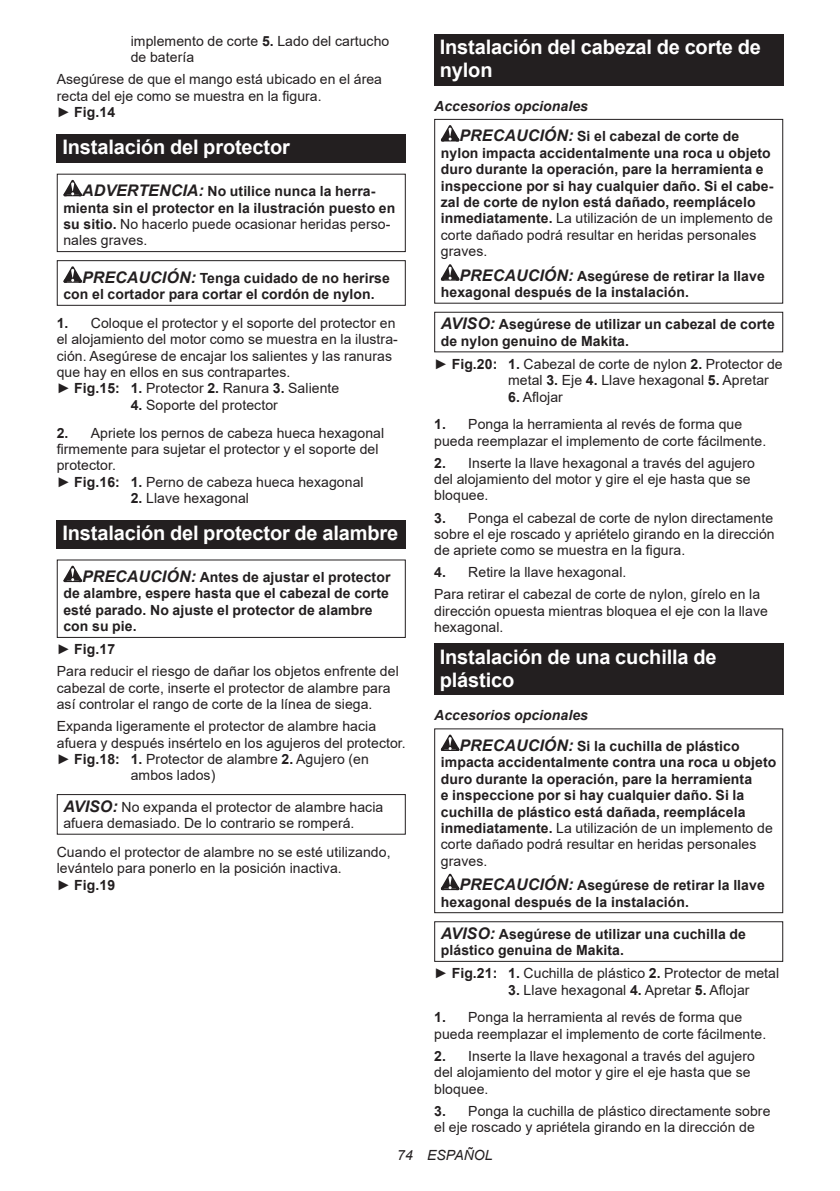
<style>
.page{position:relative;width:840px;height:1191px;background:#fff}
.page>*{position:absolute;margin:0;border:0;box-sizing:border-box;transform-origin:0 0}
.t1{font:700 20px/23.4px "Arial";letter-spacing:-.01em;color:#fff}
.t2{font:14px/16.4px "Arial";letter-spacing:.005em;color:#231f20}
.t3{font:700 14px/16.4px "Arial";letter-spacing:.005em;color:#231f20}
.t4{font:italic 700 14px/30.6px "Arial";letter-spacing:.005em;color:#231f20}
.t5{font:italic 14px "Arial";letter-spacing:.005em;color:#231f20}
.s1{font-weight:700}
.s2{font-style:italic;font-size:16px}
.s3{font-weight:400}
.s4{font-weight:700;font-style:italic;font-size:16px}
.s5{font-size:16px}
.s6{font-style:normal}
.s7{font-style:italic}
</style>
<div class="page">
<div style="left:57px;top:134px;width:348px;height:29px;background:#231f20"></div>
<svg style="left:63px;top:180px;width:19px;height:16px"></svg>
<div style="left:57px;top:174px;width:348px;height:78px;border:1px solid #231f20"></div>
<svg style="left:63px;top:266px;width:19px;height:17px"></svg>
<div style="left:57px;top:260px;width:348px;height:46px;border:1px solid #231f20"></div>
<div style="left:57px;top:520px;width:348px;height:28px;background:#231f20"></div>
<svg style="left:63px;top:565px;width:19px;height:17px"></svg>
<div style="left:57px;top:559px;width:348px;height:79px;border:1px solid #231f20"></div>
<div style="left:57px;top:794px;width:348px;height:40px;border:1px solid #231f20"></div>
<div style="left:434px;top:34px;width:348px;height:52px;background:#231f20"></div>
<svg style="left:440px;top:125px;width:19px;height:16px"></svg>
<svg style="left:440px;top:264px;width:19px;height:17px"></svg>
<div style="left:434px;top:119px;width:348px;height:185px;border:1px solid #231f20"></div>
<div style="left:434px;top:312px;width:348px;height:40px;border:1px solid #231f20"></div>
<div style="left:434px;top:643px;width:348px;height:52px;background:#231f20"></div>
<svg style="left:440px;top:734px;width:19px;height:17px"></svg>
<svg style="left:440px;top:873px;width:19px;height:17px"></svg>
<div style="left:434px;top:728px;width:348px;height:185px;border:1px solid #231f20"></div>
<div style="left:434px;top:921px;width:348px;height:41px;border:1px solid #231f20"></div>
<p class="t2" style="left:131px;top:33px;width:260px">implemento de corte <span class="s1">5.</span> Lado del cartucho de batería</p>
<p class="t2" style="left:57px;top:71px;width:326px">Asegúrese de que el mango está ubicado en el área recta del eje como se muestra en la figura.<br>► <span class="s1">Fig.14</span></p>
<h1 class="t1" style="left:62px;top:136px;width:229px">Instalación del protector</h1>
<p class="t3" style="left:63px;top:183px;width:333px;text-indent:19px"><span class="s2">ADVERTENCIA:</span> No utilice nunca la herra&shy;mienta sin el protector en la ilustración puesto en su sitio. <span class="s3">No hacerlo puede ocasionar heridas perso&shy;nales graves.</span></p>
<p class="t3" style="left:63px;top:270px;width:328px;text-indent:19px"><span class="s2">PRECAUCIÓN:</span> Tenga cuidado de no herirse con el cortador para cortar el cordón de nylon.</p>
<p class="t2" style="left:57px;top:315px;width:342px"><span class="s1">1.</span> Coloque el protector y el soporte del protector en el alojamiento del motor como se muestra en la ilustra&shy;ción. Asegúrese de encajar los salientes y las ranuras que hay en ellos en sus contrapartes.<br>► <span class="s1">Fig.15: 1.</span> Protector <span class="s1">2.</span> Ranura <span class="s1">3.</span> Saliente</p>
<p class="t2" style="left:131px;top:396px;width:149px"><span class="s1">4.</span> Soporte del protector</p>
<p class="t2" style="left:57px;top:424px;width:329px"><span class="s1">2.</span> Apriete los pernos de cabeza hueca hexagonal firmemente para sujetar el protector y el soporte del protector.<br>► <span class="s1">Fig.16: 1.</span> Perno de cabeza hueca hexagonal</p>
<p class="t2" style="left:131px;top:490px;width:120px"><span class="s1">2.</span> Llave hexagonal</p>
<h1 class="t1" style="left:62px;top:521px;width:337px">Instalación del protector de alambre</h1>
<p class="t3" style="left:63px;top:569px;width:328px;text-indent:19px"><span class="s2">PRECAUCIÓN:</span> Antes de ajustar el protector de alambre, espere hasta que el cabezal de corte esté parado. No ajuste el protector de alambre con su pie.</p>
<p class="t2" style="left:57px;top:638px;width:343px;line-height:22px">► <span class="s1">Fig.17<br></span>Para reducir el riesgo de dañar los objetos enfrente del</p>
<p class="t2" style="left:57px;top:679px;width:335px">cabezal de corte, inserte el protector de alambre para así controlar el rango de corte de la línea de siega.</p>
<p class="t2" style="left:57px;top:718px;width:321px">Expanda ligeramente el protector de alambre hacia</p>
<p class="t2" style="left:57px;top:734px;width:350px">afuera y después insértelo en los agujeros del protector.</p>
<p class="t2" style="left:57px;top:750px;width:313px">► <span class="s1">Fig.18: 1.</span> Protector de alambre <span class="s1">2.</span> Agujero (en</p>
<p class="t2" style="left:131px;top:767px;width:86px">ambos lados)</p>
<p class="t2" style="left:63px;top:798px;width:321px"><span class="s4">AVISO:</span> No expanda el protector de alambre hacia afuera demasiado. De lo contrario se romperá.</p>
<p class="t2" style="left:57px;top:843px;width:335px">Cuando el protector de alambre no se esté utilizando, levántelo para ponerlo en la posición inactiva.<br>► <span class="s1">Fig.19</span></p>
<h1 class="t1" style="left:439px;top:36px;width:322px">Instalación del cabezal de corte de nylon</h1>
<p class="t4" style="left:459px;top:91px;width:281px;text-indent:-25px">Accesorios opcionales<br><span class="s5">PRECAUCIÓN:</span> <span class="s6">Si el cabezal de corte de</span></p>
<p class="t3" style="left:440px;top:145px;width:334px">nylon impacta accidentalmente una roca u objeto duro durante la operación, pare la herramienta e inspeccione por si hay cualquier daño. Si el cabe&shy;zal de corte de nylon está dañado, reemplácelo inmediatamente. <span class="s3">La utilización de un implemento de corte dañado podrá resultar en heridas personales graves.</span></p>
<p class="t3" style="left:440px;top:268px;width:325px;text-indent:19px"><span class="s2">PRECAUCIÓN:</span> Asegúrese de retirar la llave hexagonal después de la instalación.</p>
<p class="t3" style="left:440px;top:316px;width:335px"><span class="s2">AVISO:</span> Asegúrese de utilizar un cabezal de corte de nylon genuino de Makita.</p>
<p class="t2" style="left:508px;top:355px;width:276px;text-indent:-74px">► <span class="s1">Fig.20: 1.</span> Cabezal de corte de nylon <span class="s1">2.</span> Protector de metal <span class="s1">3.</span> Eje <span class="s1">4.</span> Llave hexagonal <span class="s1">5.</span> Apretar</p>
<p class="t2" style="left:508px;top:388px;width:56px"><span class="s1">6.</span> Aflojar</p>
<p class="t2" style="left:434px;top:416px;width:333px"><span class="s1">1.</span> Ponga la herramienta al revés de forma que pueda reemplazar el implemento de corte fácilmente.</p>
<p class="t2" style="left:434px;top:454px;width:322px"><span class="s1">2.</span> Inserte la llave hexagonal a través del agujero del alojamiento del motor y gire el eje hasta que se bloquee.</p>
<p class="t2" style="left:434px;top:509px;width:342px;text-align:justify"><span class="s1">3.</span> Ponga el cabezal de corte de nylon directamente sobre el eje roscado y apriételo girando en la dirección de apriete como se muestra en la figura.</p>
<p class="t2" style="left:434px;top:561px;width:327px;line-height:22px"><span class="s1">4.</span> Retire la llave hexagonal.<br>Para retirar el cabezal de corte de nylon, gírelo en la</p>
<p class="t2" style="left:434px;top:602px;width:335px">dirección opuesta mientras bloquea el eje con la llave hexagonal.</p>
<h1 class="t1" style="left:439px;top:645px;width:278px">Instalación de una cuchilla de plástico</h1>
<p class="t3" style="left:459px;top:700px;width:281px;line-height:30.6px;text-indent:-25px"><span class="s7">Accesorios opcionales<br></span><span class="s2">PRECAUCIÓN:</span> Si la cuchilla de plástico</p>
<p class="t3" style="left:440px;top:754px;width:337px">impacta accidentalmente contra una roca u objeto duro durante la operación, pare la herramienta<br>e inspeccione por si hay cualquier daño. Si la cuchilla de plástico está dañada, reemplácela inmediatamente. <span class="s3">La utilización de un implemento de corte dañado podrá resultar en heridas personales graves.</span></p>
<p class="t3" style="left:440px;top:877px;width:325px;text-indent:19px"><span class="s2">PRECAUCIÓN:</span> Asegúrese de retirar la llave hexagonal después de la instalación.</p>
<p class="t3" style="left:440px;top:925px;width:306px"><span class="s2">AVISO:</span> Asegúrese de utilizar una cuchilla de plástico genuina de Makita.</p>
<p class="t2" style="left:434px;top:965px;width:346px">► <span class="s1">Fig.21: 1.</span> Cuchilla de plástico <span class="s1">2.</span> Protector de metal</p>
<p class="t2" style="left:508px;top:981px;width:243px"><span class="s1">3.</span> Llave hexagonal <span class="s1">4.</span> Apretar <span class="s1">5.</span> Aflojar</p>
<p class="t2" style="left:434px;top:1009px;width:333px"><span class="s1">1.</span> Ponga la herramienta al revés de forma que pueda reemplazar el implemento de corte fácilmente.</p>
<p class="t2" style="left:434px;top:1047px;width:322px"><span class="s1">2.</span> Inserte la llave hexagonal a través del agujero del alojamiento del motor y gire el eje hasta que se bloquee.</p>
<p class="t2" style="left:434px;top:1102px;width:337px"><span class="s1">3.</span> Ponga la cuchilla de plástico directamente sobre el eje roscado y apriétela girando en la dirección de</p>
<p class="t5" style="left:397px;top:1146px;width:97px">74 ESPAÑOL</p>
</div>
